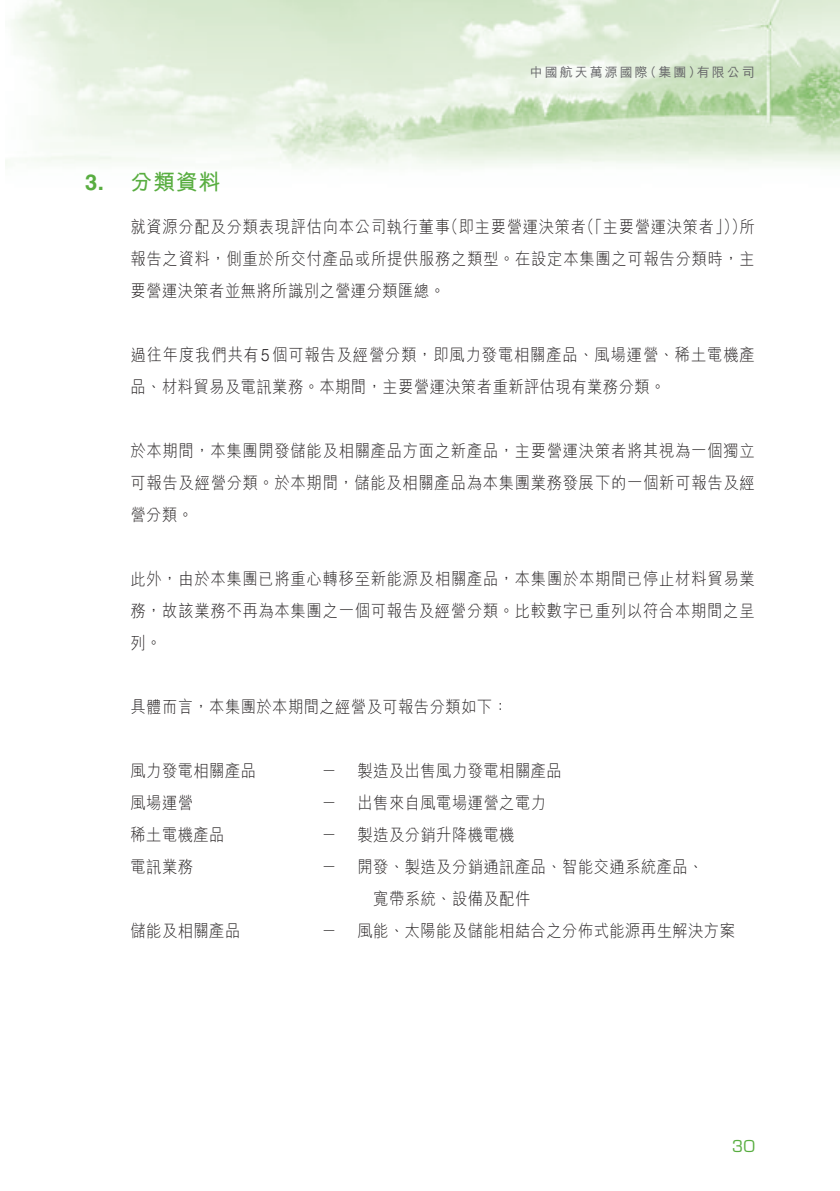
<style>
.page{position:relative;width:840px;height:1191px;background:#fff}
.page>*{position:absolute;margin:0;border:0;box-sizing:border-box;transform-origin:0 0}
._3__標題{font:700 22px "M Hei HK";color:#58ad40}
._3__標題-2{font:700 22px "Helvetica LT Std";color:#58ad40}
._1__內文{font:300 17px/32px "M Hei HK";letter-spacing:.045em;color:#231f20;scale:.9 1}
.t1{font:16px "Eurostile LT Std";color:#58ad40}
.t2{font:500 13px "M Hei HK";letter-spacing:.155em;color:#636366}
.s1{font-family:"Helvetica LT Std"}
</style>
<div class="page">
<img style="left:6px;top:0;width:833px;height:167px">
<p class="t2" style="left:643px;top:63px;width:59px">（集團）</p>
<p class="t2" style="left:696px;top:63px;width:59px">有限公司</p>
<p class="t2" style="left:529px;top:63px;width:119px">中國航天萬源國際</p>
<p class="_3__標題-2" style="left:85px;top:169px;width:20px">3.</p>
<p class="_3__標題" style="left:130px;top:166px;width:91px">分類資料</p>
<p class="_1__內文" style="left:443px;top:211px;width:160px">（即主要營運決策者</p>
<p class="_1__內文" style="left:578px;top:211px;width:187px">（「主要營運決策者」））</p>
<p class="_1__內文" style="left:130px;top:211px;width:694px">就資源分配及分類表現評估向本公司執行董事<br>報告之資料，側重於所交付產品或所提供服務之類型。在設定本集團之可報告分類時，主要營運決策者並無將所識別之營運分類匯總。</p>
<p class="_1__內文" style="left:739px;top:211px;width:18px">所</p>
<p class="_1__內文" style="left:130px;top:339px;width:694px">過往年度我們共有<span class="s1">5</span>個可報告及經營分類，即風力發電相關產品、風場運營、稀土電機產品、材料貿易及電訊業務。本期間，主要營運決策者重新評估現有業務分類。</p>
<p class="_1__內文" style="left:130px;top:435px;width:694px;text-align:justify">於本期間，本集團開發儲能及相關產品方面之新產品，主要營運決策者將其視為一個獨立可報告及經營分類。於本期間，儲能及相關產品為本集團業務發展下的一個新可報告及經營分類。</p>
<p class="_1__內文" style="left:130px;top:563px;width:694px;text-align:justify">此外，由於本集團已將重心轉移至新能源及相關產品，本集團於本期間已停止材料貿易業務，故該業務不再為本集團之一個可報告及經營分類。比較數字已重列以符合本期間之呈列。</p>
<p class="_1__內文" style="left:130px;top:691px;width:420px">具體而言，本集團於本期間之經營及可報告分類如下：</p>
<p class="_1__內文" style="left:130px;top:755px;width:141px">風力發電相關產品</p>
<p class="_1__內文" style="left:321px;top:755px;width:18px">－</p>
<p class="_1__內文" style="left:357px;top:755px;width:228px">製造及出售風力發電相關產品</p>
<p class="_1__內文" style="left:130px;top:787px;width:71px">風場運營</p>
<p class="_1__內文" style="left:321px;top:787px;width:18px">－</p>
<p class="_1__內文" style="left:357px;top:787px;width:211px">出售來自風電場運營之電力</p>
<p class="_1__內文" style="left:130px;top:819px;width:106px">稀土電機產品</p>
<p class="_1__內文" style="left:321px;top:819px;width:18px">－</p>
<p class="_1__內文" style="left:357px;top:819px;width:176px">製造及分銷升降機電機</p>
<p class="_1__內文" style="left:130px;top:851px;width:71px">電訊業務</p>
<p class="_1__內文" style="left:321px;top:851px;width:18px">－</p>
<p class="_1__內文" style="left:357px;top:851px;width:385px">開發、製造及分銷通訊產品、智能交通系統產品、</p>
<p class="_1__內文" style="left:130px;top:915px;width:123px">儲能及相關產品</p>
<p class="_1__內文" style="left:321px;top:915px;width:18px">－</p>
<p class="_1__內文" style="left:373px;top:883px;width:176px">寬帶系統、設備及配件</p>
<p class="_1__內文" style="left:357px;top:915px;width:420px">風能、太陽能及儲能相結合之分佈式能源再生解決方案</p>
<p class="t1" style="left:731px;top:1136px;width:24px">30</p>
</div>
